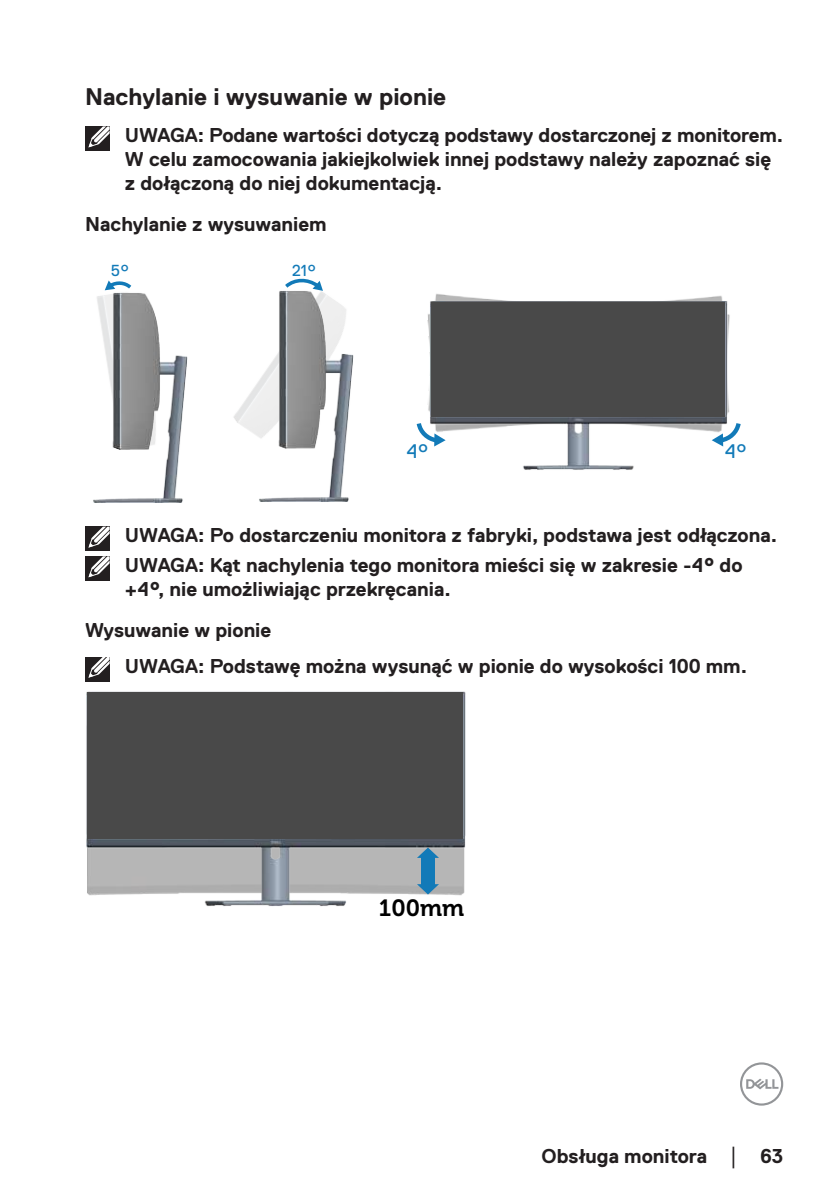
<style>
.page{position:relative;width:840px;height:1191px;background:#fff}
.page>*{position:absolute;margin:0;border:0;box-sizing:border-box;transform-origin:0 0}
.t1{font:700 24px "Dell Replica";color:#231f20}
.t2{font:23.4px "Museo For Dell 700";color:#000}
.t3{font:700 20px/24px "Dell Replica";color:#231f20}
.t4{font:19.6px "Dell Replica";color:#127ab8}
.t5{font:16px "Dell Replica";color:#127ab8}
.s1{font-family:"Times New Roman";font-weight:400;font-size:18px}
</style>
<div class="page">
<svg style="left:740px;top:1062px;width:42px;height:43px"></svg>
<div style="left:85px;top:127px;width:24px;height:24px;background:#231f20"></div>
<svg style="left:87px;top:126px;width:23px;height:22px"></svg>
<svg style="left:106px;top:280px;width:26px;height:6px"></svg>
<svg style="left:285px;top:279px;width:37px;height:7px"></svg>
<img style="left:105px;top:286px;width:26px;height:4px">
<img style="left:93px;top:290px;width:94px;height:212px">
<img style="left:234px;top:286px;width:120px;height:150px">
<img style="left:257px;top:289px;width:96px;height:212px">
<img style="left:427px;top:294px;width:295px;height:117px">
<img style="left:429px;top:299px;width:301px;height:171px">
<div style="left:431px;top:302px;width:293px;height:115px;background:#494949"></div>
<svg style="left:416px;top:418px;width:29px;height:28px"></svg>
<svg style="left:711px;top:418px;width:30px;height:28px"></svg>
<div style="left:85px;top:527px;width:24px;height:24px;background:#231f20"></div>
<svg style="left:87px;top:526px;width:23px;height:22px"></svg>
<div style="left:85px;top:556px;width:24px;height:25px;background:#231f20"></div>
<svg style="left:88px;top:556px;width:22px;height:22px"></svg>
<div style="left:85px;top:657px;width:24px;height:24px;background:#231f20"></div>
<svg style="left:88px;top:657px;width:22px;height:21px"></svg>
<img style="left:86px;top:691px;width:380px;height:215px">
<div style="left:88px;top:692px;width:375px;height:147px;background:#494949"></div>
<svg style="left:416px;top:847px;width:23px;height:11px"></svg>
<svg style="left:416px;top:884px;width:23px;height:10px"></svg>
<div style="left:421px;top:857px;width:13px;height:27px;background:#127ab8"></div>
<p class="t1" style="left:85px;top:84px;width:362px">Nachylanie i wysuwanie w pionie</p>
<p class="t3" style="left:125px;top:123px;width:659px">UWAGA: Podane wartości dotyczą podstawy dostarczonej z monitorem.<br>W celu zamocowania jakiejkolwiek innej podstawy należy zapoznać się z dołączoną do niej dokumentacją.</p>
<p class="t3" style="left:85px;top:212px;width:243px">Nachylanie z wysuwaniem</p>
<p class="t5" style="left:111px;top:262px;width:20px">5°</p>
<p class="t5" style="left:292px;top:262px;width:26px">21°</p>
<p class="t4" style="left:406px;top:440px;width:24px">4°</p>
<p class="t4" style="left:724px;top:440px;width:24px">4°</p>
<p class="t3" style="left:125px;top:521px;width:653px;line-height:29.6px">UWAGA: Po dostarczeniu monitora z fabryki, podstawa jest odłączona.<br>UWAGA: Kąt nachylenia tego monitora mieści się w zakresie -4° do</p>
<p class="t3" style="left:85px;top:569px;width:367px;line-height:41px;text-indent:40px">+4°, nie umożliwiając przekręcania.<br>Wysuwanie w pionie</p>
<p class="t3" style="left:125px;top:653px;width:623px">UWAGA: Podstawę można wysunąć w pionie do wysokości 100 mm.</p>
<p class="t2" style="left:379px;top:894px;width:87px">100mm</p>
<p class="t3" style="left:541px;top:1143px;width:243px">Obsługa monitora <span class="s1">│</span> 63</p>
</div>
